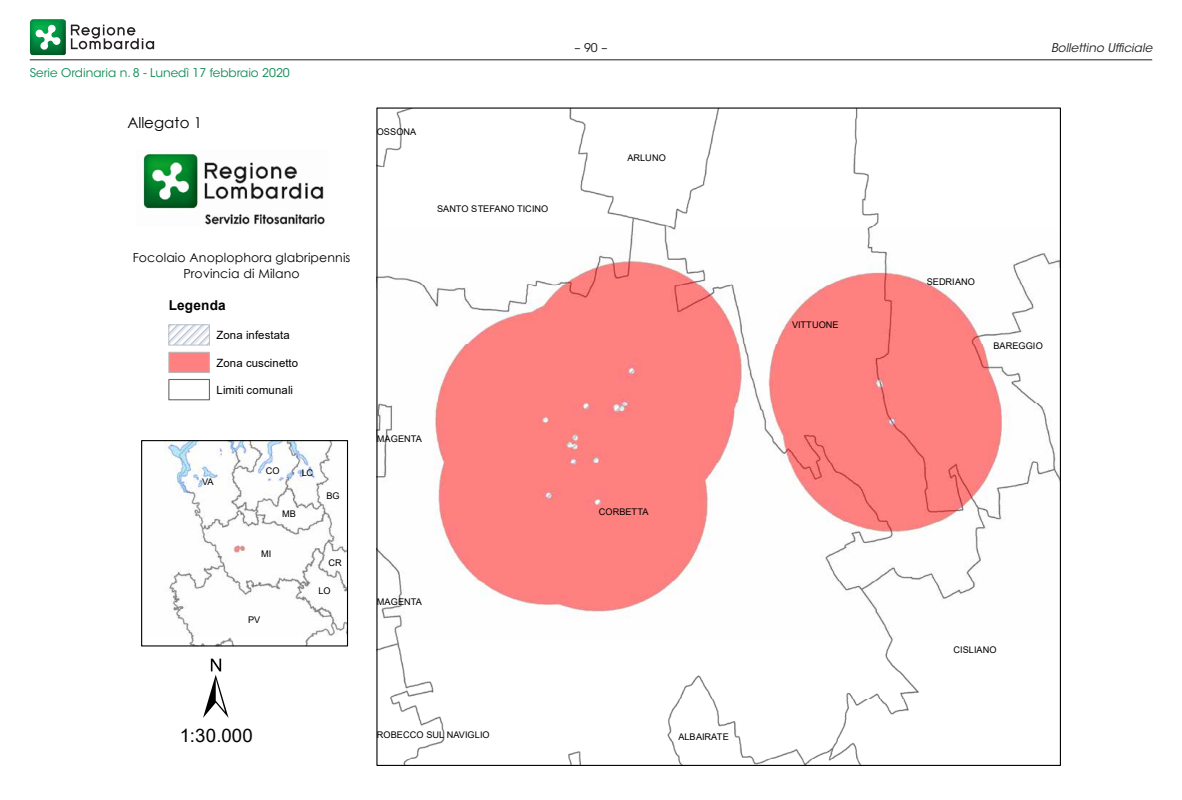
<style>
.page{position:relative;width:1182px;height:800px;background:#fff}
.page>*{position:absolute;margin:0;border:0;box-sizing:border-box;transform-origin:0 0}
.t1{font:84.15px "ESRI North";color:#000}
.t2{font:18.6px "Arial";color:#000}
.t3{font:15px "Century Gothic";color:#000}
.t4{font:700 13.65px "Arial";letter-spacing:.02em;color:#000}
.t5{font:12.45px/15.6px "Century Gothic";letter-spacing:.01em;color:#000;text-align:center}
.t6{font:12px "ITC Avant Garde Std";color:#108c56}
.t7{font:italic 12px "ITC Avant Garde Std";color:#231f20}
.t8{font:12px "ITC Avant Garde Std";color:#231f20}
.t9{font:11.4px "Arial";letter-spacing:.005em;color:#000}
.t10{font:9.15px "Arial";color:#000}
</style>
<div class="page">
<svg style="left:71px;top:25px;width:83px;height:24px"></svg>
<img style="left:30px;top:19px;width:36px;height:36px">
<svg style="left:35px;top:24px;width:26px;height:26px"></svg>
<hr style="left:30px;top:59px;width:1121px;height:1px;background:#231f20">
<img style="left:378px;top:109px;width:680px;height:654px">
<img style="left:164px;top:442px;width:182px;height:202px">
<div style="left:141px;top:440px;width:207px;height:206px;border:1px solid #000"></div>
<svg style="left:170px;top:326px;width:38px;height:17px"></svg>
<div style="left:168px;top:324px;width:42px;height:21px;border:1px solid #b5bfc9"></div>
<div style="left:168px;top:352px;width:42px;height:21px;background:#ff8080;border:1px solid #b7b7b7"></div>
<div style="left:168px;top:379px;width:42px;height:21px;border:1px solid #686868"></div>
<img style="left:143px;top:154px;width:182px;height:71px">
<h3 class="t6" style="left:30px;top:65px;width:261px">Serie Ordinaria n. 8 - Lunedì 17 febbraio 2020</h3>
<h3 class="t3" style="left:127px;top:112px;width:76px">Allegato 1</h3>
<h3 class="t5" style="left:133px;top:249px;width:219px">Focolaio Anoplophora glabripennis<br>Provincia di Milano</h3>
<h3 class="t4" style="left:169px;top:296px;width:58px">Legenda</h3>
<p class="t9" style="left:217px;top:327px;width:75px">Zona infestata</p>
<p class="t9" style="left:217px;top:355px;width:83px">Zona cuscinetto</p>
<p class="t9" style="left:217px;top:382px;width:78px">Limiti comunali</p>
<p class="t10" style="left:202px;top:475px;width:13px">VA</p>
<h1 class="t1" style="left:203px;top:639px;width:27px">±</h1>
<p class="t10" style="left:266px;top:464px;width:15px">CO</p>
<p class="t10" style="left:301px;top:467px;width:13px">LC</p>
<p class="t10" style="left:282px;top:507px;width:15px">MB</p>
<p class="t10" style="left:261px;top:547px;width:12px">MI</p>
<p class="t10" style="left:326px;top:489px;width:15px">BG</p>
<p class="t10" style="left:328px;top:556px;width:15px">CR</p>
<p class="t10" style="left:248px;top:613px;width:14px">PV</p>
<p class="t10" style="left:318px;top:584px;width:14px">LO</p>
<h2 class="t2" style="left:180px;top:722px;width:75px">1:30.000</h2>
<h3 class="t8" style="left:574px;top:40px;width:34px">– 90 –</h3>
<h3 class="t7" style="left:1050px;top:40px;width:103px">Bollettino Ufficiale</h3>
<p class="t10" style="left:377px;top:126px;width:41px">OSSONA</p>
<p class="t10" style="left:437px;top:203px;width:113px">SANTO STEFANO TICINO</p>
<p class="t10" style="left:627px;top:151px;width:40px">ARLUNO</p>
<p class="t10" style="left:792px;top:318px;width:48px">VITTUONE</p>
<p class="t10" style="left:926px;top:275px;width:50px">SEDRIANO</p>
<p class="t10" style="left:993px;top:339px;width:51px">BAREGGIO</p>
<p class="t10" style="left:377px;top:432px;width:46px">MAGENTA</p>
<p class="t10" style="left:377px;top:595px;width:46px">MAGENTA</p>
<p class="t10" style="left:377px;top:728px;width:114px">ROBECCO SUL NAVIGLIO</p>
<p class="t10" style="left:598px;top:505px;width:51px">CORBETTA</p>
<p class="t10" style="left:678px;top:730px;width:52px">ALBAIRATE</p>
<p class="t10" style="left:953px;top:643px;width:44px">CISLIANO</p>
</div>
